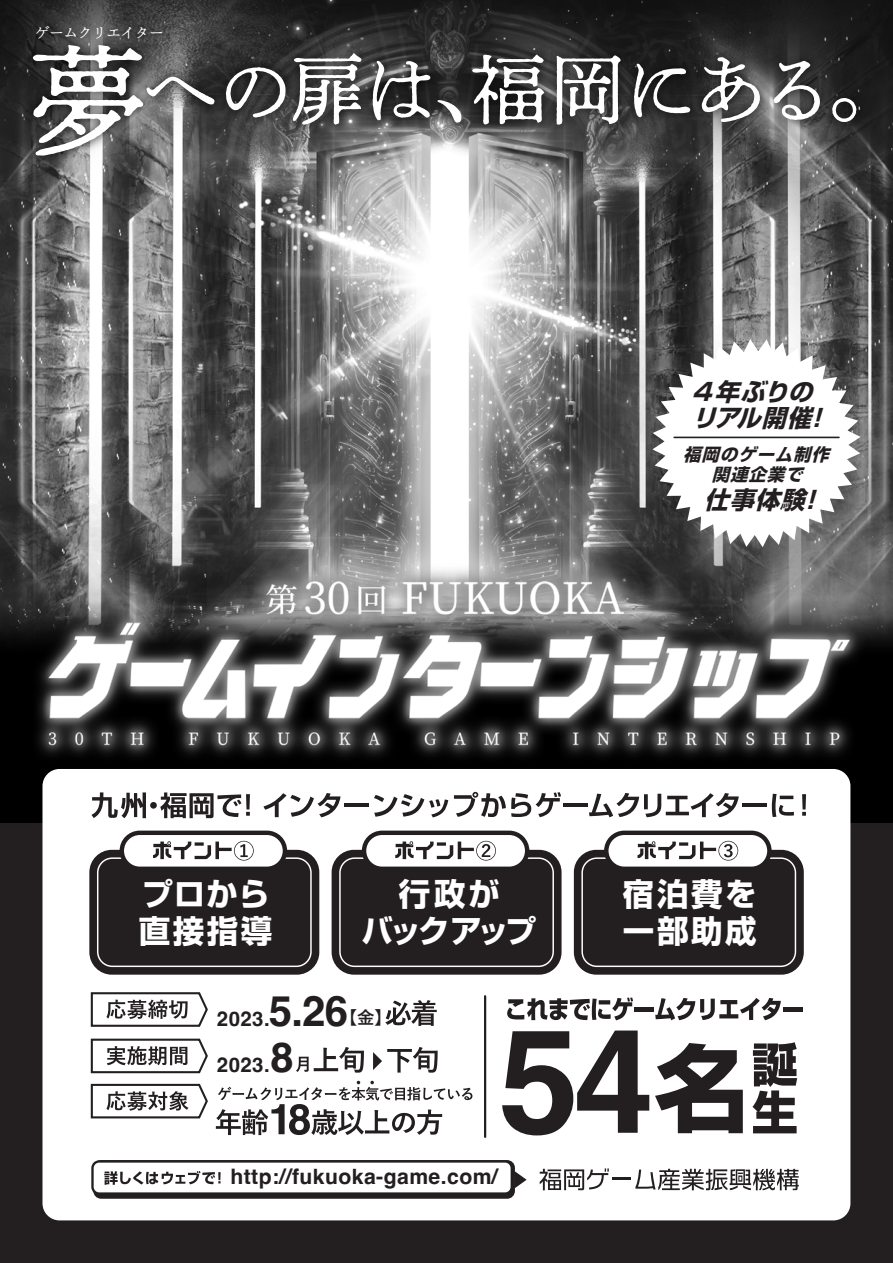
<style>
.page{position:relative;width:893px;height:1263px;background:#231f20}
.page>*{position:absolute;margin:0;border:0;box-sizing:border-box;transform-origin:0 0}
.t1{font:700 145.2px "Helvetica";color:#231f20}
.t2{font:75.45px "DNP Shuei N Min Std L";letter-spacing:-.04em;color:#fff}
.t3{font:700 42px "Helvetica";color:#231f20}
.t4{font:700 31.5px/37.2px "Shin Go Pro";letter-spacing:-.1em;color:#fff;text-align:center}
.t5{font:700 31.5px/37.2px "Shin Go Pro";letter-spacing:.05em;color:#fff}
.t6{font:700 31.5px/37.2px "Shin Go Pro";letter-spacing:.08em;color:#fff}
.t7{font:italic 700 24.3px "Shin Go Pro";color:#231f20}
.t8{font:700 21.15px "Helvetica";letter-spacing:.02em;color:#231f20}
.t9{font:700 20.4px "Helvetica";letter-spacing:.02em;color:#231f20}
.t10{font:italic 700 17.25px/20.7px "Shin Go Pro";color:#231f20;text-align:center}
.t11{font:700 17.25px "Yu Go";color:#231f20}
.t12{font:14.25px "DNP Shuei N Min Std L";color:#fff}
.s1{font-size:118.65px}
</style>
<div class="page">
<img style="left:0;top:0;width:893px;height:822px">
<div style="left:42px;top:769px;width:808px;height:451px;background:#fff;border-radius:17px"></div>
<svg style="left:652px;top:339px;width:208px;height:208px;background:#cbcbcb"></svg>
<hr style="left:674px;top:437px;width:165px;height:1px;background:#231f20">
<svg style="left:91px;top:792px;width:55px;height:26px"></svg>
<div style="left:150px;top:802px;width:7px;height:7px;background:#231f20;border-radius:50%"></div>
<svg style="left:160px;top:792px;width:90px;height:26px"></svg>
<svg style="left:263px;top:793px;width:78px;height:24px"></svg>
<hr style="left:345px;top:803px;width:24px;height:4px;background:#231f20">
<svg style="left:374px;top:794px;width:74px;height:23px"></svg>
<svg style="left:454px;top:792px;width:107px;height:25px"></svg>
<hr style="left:564px;top:803px;width:24px;height:4px;background:#231f20">
<svg style="left:589px;top:793px;width:150px;height:24px"></svg>
<hr style="left:743px;top:803px;width:24px;height:4px;background:#231f20">
<svg style="left:772px;top:794px;width:22px;height:23px"></svg>
<svg style="left:802px;top:794px;width:4px;height:22px"></svg>
<div style="left:89px;top:850px;width:230px;height:125px;background:#231f20;border-radius:22px"></div>
<div style="left:97px;top:857px;width:215px;height:110px;border:1px solid #fff;border-radius:15px"></div>
<div style="left:122px;top:833px;width:163px;height:36px;background:#fff;border-radius:18px"></div>
<div style="left:120px;top:831px;width:167px;height:40px;border:4px solid #231f20;border-radius:18px"></div>
<svg style="left:153px;top:841px;width:101px;height:19px"></svg>
<div style="left:332px;top:850px;width:230px;height:125px;background:#231f20;border-radius:22px"></div>
<div style="left:339px;top:857px;width:215px;height:110px;border:1px solid #fff;border-radius:15px"></div>
<div style="left:364px;top:833px;width:163px;height:36px;background:#fff;border-radius:18px"></div>
<div style="left:362px;top:831px;width:167px;height:40px;border:4px solid #231f20;border-radius:18px"></div>
<svg style="left:395px;top:841px;width:101px;height:19px"></svg>
<div style="left:574px;top:850px;width:230px;height:125px;background:#231f20;border-radius:22px"></div>
<div style="left:581px;top:857px;width:215px;height:110px;border:1px solid #fff;border-radius:15px"></div>
<div style="left:606px;top:833px;width:163px;height:36px;background:#fff;border-radius:18px"></div>
<div style="left:604px;top:831px;width:168px;height:40px;border:4px solid #231f20;border-radius:18px"></div>
<svg style="left:637px;top:841px;width:101px;height:19px"></svg>
<svg style="left:90px;top:992px;width:118px;height:35px"></svg>
<svg style="left:296px;top:1047px;width:68px;height:26px"></svg>
<svg style="left:90px;top:1038px;width:118px;height:36px"></svg>
<svg style="left:373px;top:1047px;width:65px;height:26px"></svg>
<svg style="left:90px;top:1083px;width:118px;height:36px"></svg>
<hr style="left:484px;top:996px;width:2px;height:141px;background:#231f20">
<svg style="left:507px;top:997px;width:126px;height:23px"></svg>
<hr style="left:634px;top:1007px;width:19px;height:4px;background:#231f20">
<svg style="left:655px;top:998px;width:126px;height:22px"></svg>
<hr style="left:783px;top:1007px;width:19px;height:4px;background:#231f20">
<svg style="left:655px;top:1043px;width:88px;height:90px"></svg>
<svg style="left:752px;top:1042px;width:45px;height:91px"></svg>
<svg style="left:385px;top:1000px;width:52px;height:26px"></svg>
<svg style="left:216px;top:1081px;width:256px;height:54px"></svg>
<svg style="left:540px;top:1168px;width:259px;height:22px"></svg>
<div style="left:94px;top:1161px;width:420px;height:36px;background:#231f20;border-radius:7px"></div>
<div style="left:93px;top:1160px;width:422px;height:39px;border:2px solid #231f20;border-radius:7px"></div>
<div style="left:92px;top:1161px;width:420px;height:32px;background:#fff;border-radius:7px"></div>
<div style="left:91px;top:1160px;width:422px;height:35px;border:2px solid #231f20;border-radius:7px"></div>
<svg style="left:104px;top:1171px;width:117px;height:14px"></svg>
<svg style="left:514px;top:1171px;width:13px;height:17px"></svg>
<img style="left:13px;top:10px;width:867px;height:181px">
<p class="t12" style="left:35px;top:22px;width:130px">ゲームクリエイター</p>
<h2 class="t2" style="left:28px;top:36px;width:876px"><span class="s1">夢</span>への扉は、福岡にある。</h2>
<p class="t7" style="left:692px;top:373px;width:130px">4年ぶりの</p>
<p class="t7" style="left:692px;top:399px;width:139px">リアル開催!</p>
<p class="t10" style="left:683px;top:442px;width:154px">福岡のゲーム制作関連企業で</p>
<p class="t7" style="left:704px;top:481px;width:121px">仕事体験!</p>
<h3 class="t5" style="left:139px;top:872px;width:135px">プロから直接指導</h3>
<h3 class="t4" style="left:362px;top:872px;width:177px">行政が<br>バックアップ</h3>
<h3 class="t6" style="left:623px;top:872px;width:135px">宿泊費を一部助成</h3>
<h3 class="t3" style="left:269px;top:985px;width:81px">5.26</h3>
<p class="t11" style="left:340px;top:1007px;width:53px">【金】</p>
<p class="t9" style="left:217px;top:1006px;width:54px">2023.</p>
<p class="t9" style="left:217px;top:1052px;width:54px">2023.</p>
<h3 class="t3" style="left:271px;top:1032px;width:25px">8</h3>
<h1 class="t1" style="left:498px;top:993px;width:157px">54</h1>
<p class="t8" style="left:230px;top:1164px;width:269px">http://fukuoka-game.com/</p>
</div>
